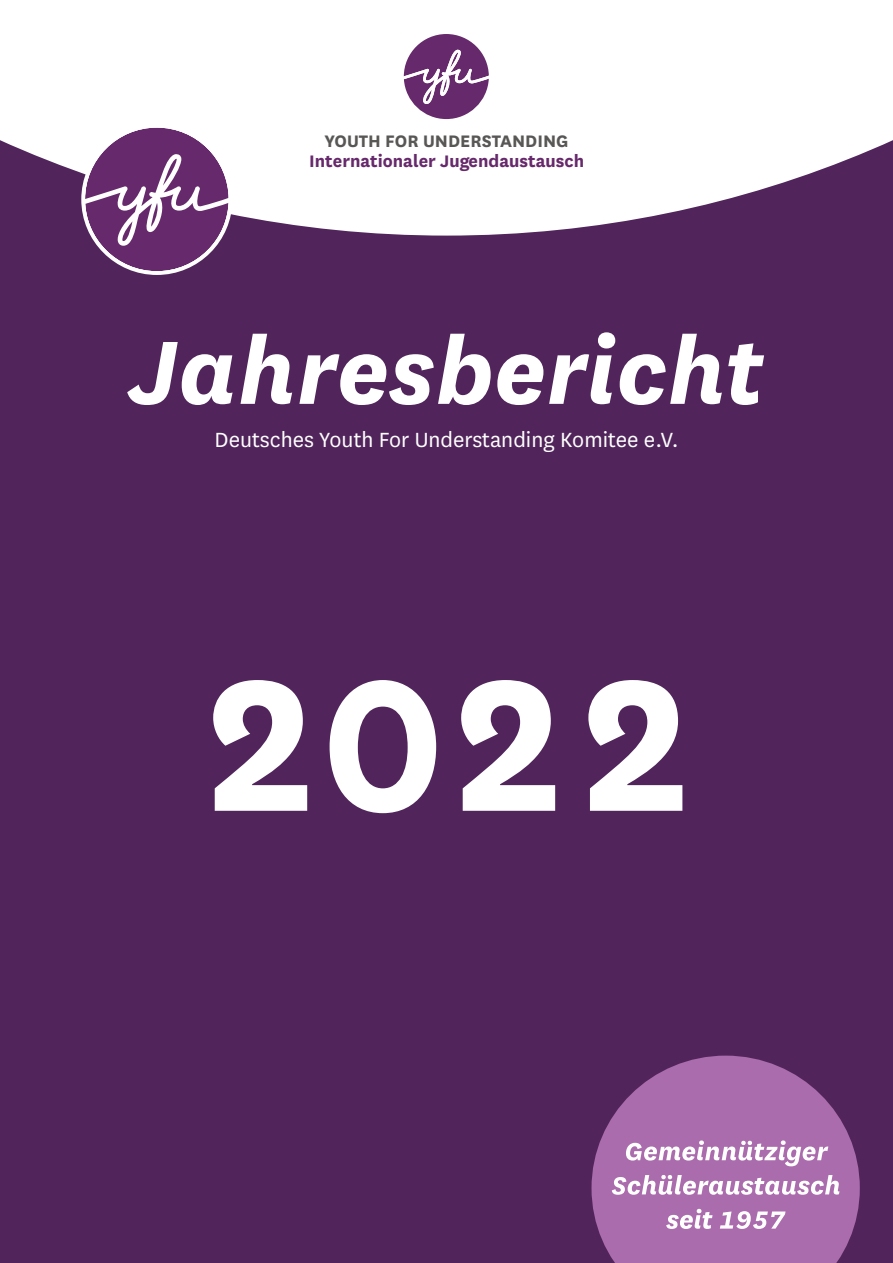
<style>
.page{position:relative;width:893px;height:1263px;background:#51255b}
.page>*{position:absolute;margin:0;border:0;box-sizing:border-box;transform-origin:0 0}
.t1{font:700 217.5px "National";color:#fff}
.t2{font:italic 700 105px "National";color:#fff}
.t3{font:24px "National";color:#fff}
.t4{font:700 19.5px "National";color:#66296b}
.t5{font:700 19.5px "National";color:#585756}
</style>
<div class="page">
<svg style="left:0;top:0;width:893px;height:236px;background:#eae4eb"></svg>
<svg style="left:404px;top:34px;width:85px;height:85px;background:#98709c"></svg>
<svg style="left:591px;top:1055px;width:269px;height:208px;fill:#aa6cac"></svg>
<svg style="left:666px;top:1209px;width:119px;height:20px;background:#c9a2ca"></svg>
<svg style="left:612px;top:1175px;width:227px;height:20px;background:#cca7cd"></svg>
<svg style="left:626px;top:1140px;width:202px;height:26px;background:#c59ac6"></svg>
<svg style="left:85px;top:128px;width:144px;height:143px;background:#895c8d"></svg>
<div style="left:81px;top:124px;width:151px;height:151px;border:4px solid #fff;border-radius:50%"></div>
<p class="t5" style="left:324px;top:128px;width:246px">YOUTH FOR UNDERSTANDING</p>
<p class="t4" style="left:309px;top:147px;width:276px">Internationaler Jugendaustausch</p>
<h2 class="t2" style="left:130px;top:299px;width:635px">Jahresbericht</h2>
<p class="t3" style="left:214px;top:424px;width:465px">Deutsches Youth For Understanding Komitee e.V.</p>
<h1 class="t1" style="left:197px;top:590px;width:501px">2022</h1>
</div>
